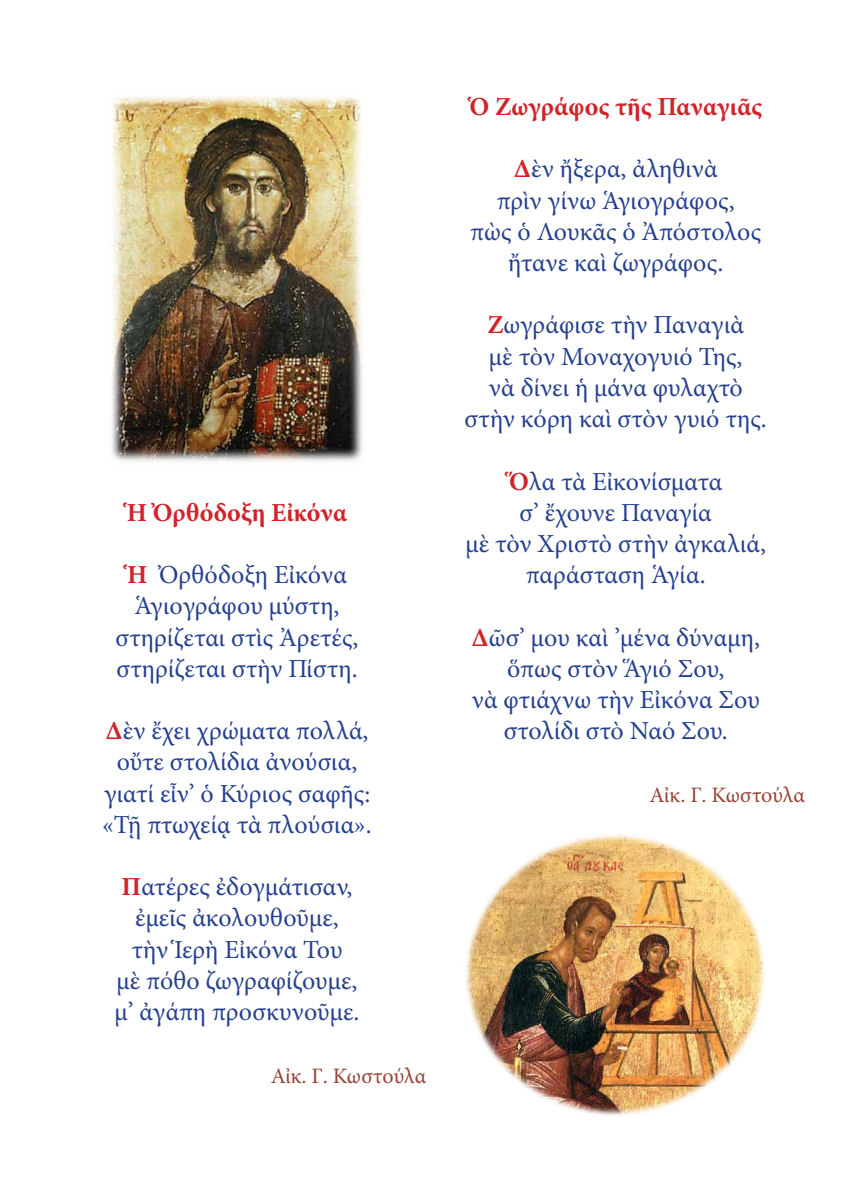
<style>
.page{position:relative;width:842px;height:1191px;background:#fff}
.page>*{position:absolute;margin:0;border:0;box-sizing:border-box;transform-origin:0 0}
.t1{font:26px/31.2px "Minion Pro";color:#25408f;text-align:center}
.t2{font:700 26px "Minion Pro";letter-spacing:.005em;color:#d2232a}
.t3{font:22px "Minion Pro";letter-spacing:-.005em;color:#994335}
.s1{font-weight:700;color:#d2232a}
</style>
<div class="page">
<img style="left:466px;top:834px;width:299px;height:281px">
<img style="left:111px;top:96px;width:252px;height:366px">
<p class="t2" style="left:127px;top:494px;width:222px">Ἡ Ὀρθόδοξη Εἰκόνα</p>
<p class="t1" style="left:115px;top:559px;width:245px"><span class="s1">Ἡ</span> Ὀρθόδοξη Εἰκόνα<br>Ἁγιογράφου μύστη, στηρίζεται στὶς Ἀρετές, στηρίζεται στὴν Πίστη.</p>
<p class="t1" style="left:102px;top:715px;width:271px"><span class="s1">Δ</span>ὲν ἔχει χρώματα πολλά, οὔτε στολίδια ἀνούσια, γιατί εἶν’ ὁ Κύριος σαφῆς: «Τῇ πτωχείᾳ τὰ πλούσια».</p>
<p class="t1" style="left:115px;top:871px;width:246px"><span class="s1">Π</span>ατέρες ἐδογμάτισαν, ἐμεῖς ἀκολουθοῦμε, τὴν Ἱερὴ Εἰκόνα Του<br>μὲ πόθο ζωγραφίζουμε, μ’ ἀγάπη προσκυνοῦμε.</p>
<p class="t3" style="left:271px;top:1060px;width:157px">Αἰκ. Γ. Κωστούλα</p>
<p class="t2" style="left:469px;top:88px;width:294px">Ὁ Ζωγράφος τῆς Παναγιᾶς</p>
<p class="t1" style="left:470px;top:154px;width:292px"><span class="s1">Δ</span>ὲν ἤξερα, ἀληθινὰ<br>πρὶν γίνω Ἁγιογράφος,<br>πὼς ὁ Λουκᾶς ὁ Ἀπόστολος ἤτανε καὶ ζωγράφος.</p>
<p class="t1" style="left:465px;top:310px;width:304px"><span class="s1">Ζ</span>ωγράφισε τὴν Παναγιὰ<br>μὲ τὸν Μοναχογυιό Της,<br>νὰ δίνει ἡ μάνα φυλαχτὸ στὴν κόρη καὶ στὸν γυιό της.</p>
<p class="t1" style="left:465px;top:466px;width:302px"><span class="s1">Ὅ</span>λα τὰ Εἰκονίσματα<br>σ’ ἔχουνε Παναγία<br>μὲ τὸν Χριστὸ στὴν ἀγκαλιά, παράσταση Ἁγία.</p>
<p class="t1" style="left:471px;top:622px;width:290px"><span class="s1">Δ</span>ῶσ’ μου καὶ ’μένα δύναμη, ὅπως στὸν Ἅγιό Σου,<br>νὰ φτιάχνω τὴν Εἰκόνα Σου στολίδι στὸ Ναό Σου.</p>
<p class="t3" style="left:649px;top:780px;width:157px">Αἰκ. Γ. Κωστούλα</p>
</div>
